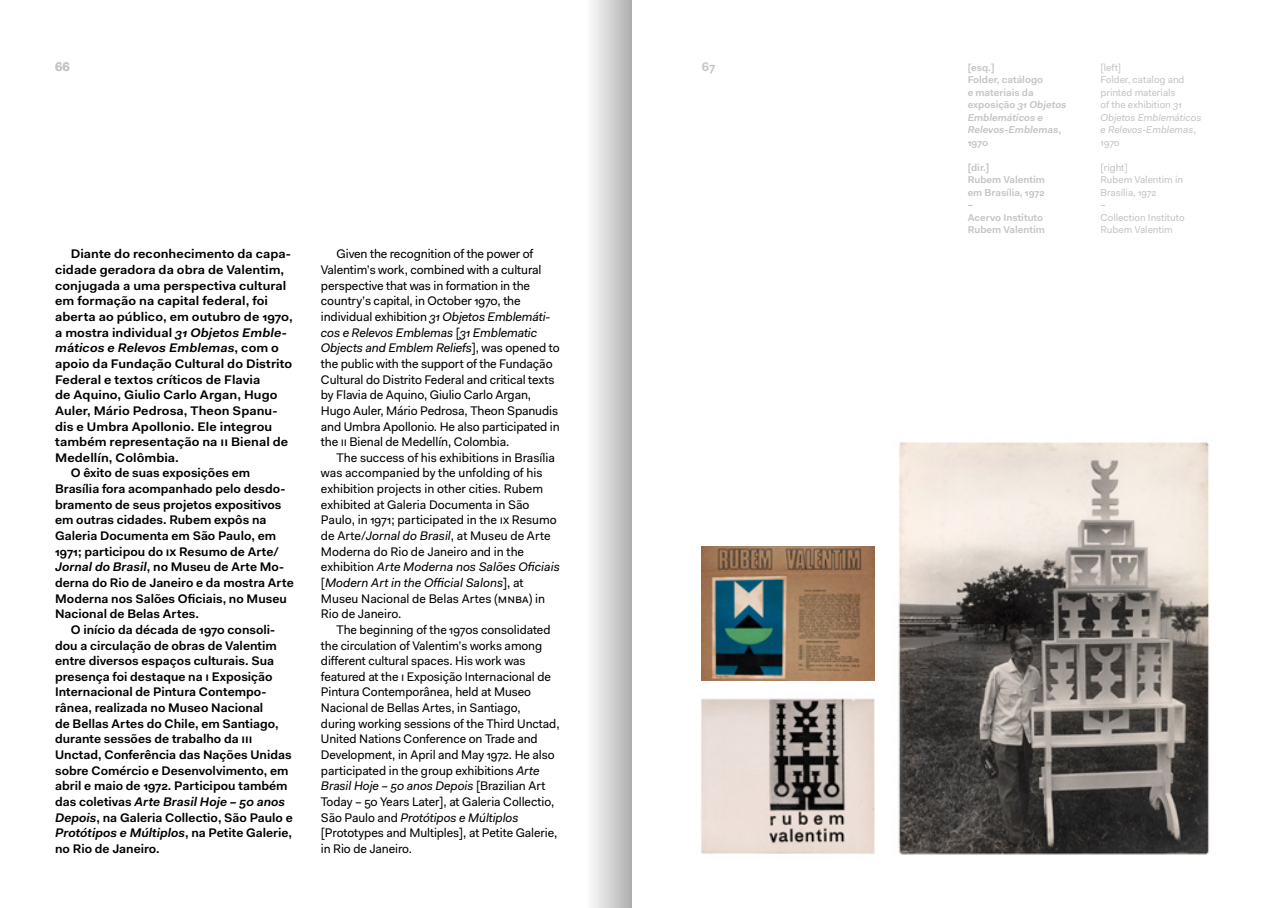
<style>
.page{position:relative;width:1262px;height:908px;background:#fff}
.page>*{position:absolute;margin:0;border:0;box-sizing:border-box;transform-origin:0 0}
.t1{font:12.5px/15.6px "Fakt";letter-spacing:-.005em;color:#000}
.t2{font:600 12.5px "Fakt";color:#000}
.t3{font:600 12.5px "Fakt";color:#000;scale:1.04 1}
.t4{font:italic 600 12.5px "Fakt";color:#000}
.t5{font:italic 600 12.5px "Fakt";color:#000;scale:1.04 1}
.t6{font:600 12.5px "Fakt";color:#c4c4c4}
.t7{font:10px/12.5px "Fakt";color:#c4c4c4}
.t8{font:600 10px/12.5px "Fakt";color:#c4c4c4}
.s1{font-style:italic}
.s2{font-style:normal}
</style>
<div class="page">
<img style="left:701px;top:698px;width:174px;height:156px">
<img style="left:702px;top:546px;width:172px;height:134px">
<img style="left:898px;top:442px;width:312px;height:413px">
<div style="left:560px;top:0;width:71px;height:907px;background:linear-gradient(to right,#fff,#bbb)"></div>
<p class="t6" style="left:55px;top:59px;width:16px">66</p>
<p class="t6" style="left:702px;top:59px;width:15px">67</p>
<p class="t3" style="left:71px;top:246px;width:213px">Diante do reconhecimento da capa-</p>
<p class="t3" style="left:55px;top:262px;width:222px">cidade geradora da obra de Valentim,</p>
<p class="t3" style="left:55px;top:278px;width:224px">conjugada a uma perspectiva cultural</p>
<p class="t3" style="left:55px;top:293px;width:206px">em formação na capital federal, foi</p>
<p class="t3" style="left:55px;top:309px;width:230px">aberta ao público, em outubro de 1970,</p>
<p class="t3" style="left:55px;top:324px;width:224px">a mostra individual <span class="s1">31 Objetos Emble-</span></p>
<p class="t5" style="left:55px;top:340px;width:217px">m<span class="s2">á</span>ticos e Relevos Emblemas<span class="s2">, com o</span></p>
<p class="t3" style="left:55px;top:356px;width:229px">apoio da Fundação Cultural do Distrito</p>
<p class="t3" style="left:55px;top:371px;width:199px">Federal e textos críticos de Flavia</p>
<p class="t3" style="left:55px;top:387px;width:215px">de Aquino, Giulio Carlo Argan, Hugo</p>
<p class="t3" style="left:55px;top:403px;width:215px">Auler, Mário Pedrosa, Theon Spanu-</p>
<p class="t3" style="left:55px;top:418px;width:210px">dis e Umbra Apollonio. Ele integrou</p>
<p class="t3" style="left:55px;top:434px;width:226px">também representação na ii Bienal de</p>
<p class="t3" style="left:55px;top:449px;width:121px">Medellín, Colômbia.</p>
<p class="t2" style="left:71px;top:465px;width:181px">O êxito de suas exposições em</p>
<p class="t2" style="left:55px;top:481px;width:232px">Brasília fora acompanhado pelo desdo-</p>
<p class="t2" style="left:55px;top:496px;width:228px">bramento de seus projetos expositivos</p>
<p class="t2" style="left:55px;top:512px;width:213px">em outras cidades. Rubem expôs na</p>
<p class="t2" style="left:55px;top:528px;width:222px">Galeria Documenta em São Paulo, em</p>
<p class="t2" style="left:55px;top:543px;width:225px">1971; participou do ix Resumo de Arte/</p>
<p class="t2" style="left:55px;top:559px;width:230px"><span class="s1">Jornal do Brasil</span>, no Museu de Arte Mo-</p>
<p class="t2" style="left:55px;top:574px;width:240px">derna do Rio de Janeiro e da mostra Arte</p>
<p class="t2" style="left:55px;top:590px;width:233px">Moderna nos Salões Oficiais, no Museu</p>
<p class="t2" style="left:55px;top:606px;width:145px">Nacional de Belas Artes.</p>
<p class="t2" style="left:71px;top:621px;width:206px">O início da década de 1970 consoli-</p>
<p class="t2" style="left:55px;top:637px;width:223px">dou a circulação de obras de Valentim</p>
<p class="t2" style="left:55px;top:653px;width:220px">entre diversos espaços culturais. Sua</p>
<p class="t2" style="left:55px;top:668px;width:219px">presença foi destaque na i Exposição</p>
<p class="t2" style="left:55px;top:684px;width:213px">Internacional de Pintura Contempo-</p>
<p class="t2" style="left:55px;top:699px;width:210px">rânea, realizada no Museo Nacional</p>
<p class="t2" style="left:55px;top:715px;width:225px">de Bellas Artes do Chile, em Santiago,</p>
<p class="t2" style="left:55px;top:731px;width:199px">durante sessões de trabalho da iii</p>
<p class="t2" style="left:55px;top:746px;width:238px">Unctad, Conferência das Nações Unidas</p>
<p class="t2" style="left:55px;top:762px;width:235px">sobre Comércio e Desenvolvimento, em</p>
<p class="t2" style="left:55px;top:778px;width:234px">abril e maio de 1972. Participou também</p>
<p class="t4" style="left:55px;top:793px;width:232px"><span class="s2">das coletivas</span> Arte Brasil Hoje – 50 anos</p>
<p class="t2" style="left:55px;top:809px;width:239px"><span class="s1">Depois</span>, na Galeria Collectio, São Paulo e</p>
<p class="t4" style="left:55px;top:824px;width:238px">Protótipos e Múltiplos<span class="s2">, na Petite Galerie,</span></p>
<p class="t2" style="left:55px;top:840px;width:106px">no Rio de Janeiro.</p>
<p class="t1" style="left:321px;top:246px;width:240px;text-indent:16px">Given the recognition of the power of Valentim’s work, combined with a cultural perspective that was in formation in the country’s capital, in October 1970, the individual exhibition <span class="s1">31 Objetos Emblemáti&shy;cos e Relevos Emblemas</span> [<span class="s1">31 Emblematic Objects and Emblem Reliefs</span>], was opened to the public with the support of the Fundação Cultural do Distrito Federal and critical texts by Flavia de Aquino, Giulio Carlo Argan, Hugo Auler, Mário Pedrosa, Theon Spanudis and Umbra Apollonio. He also participated in the ii Bienal de Medellín, Colombia.</p>
<p class="t1" style="left:321px;top:449px;width:240px;text-indent:16px">The success of his exhibitions in Brasília was accompanied by the unfolding of his exhibition projects in other cities. Rubem exhibited at Galeria Documenta in São Paulo, in 1971; participated in the ix Resumo de Arte/<span class="s1">Jornal do Brasil</span>, at Museu de Arte Moderna do Rio de Janeiro and in the exhibition <span class="s1">Arte Moderna nos Salões Oficiais </span>[<span class="s1">Modern Art in the Official Salons</span>], at Museu Nacional de Belas Artes (mnba) in Rio de Janeiro.</p>
<p class="t1" style="left:321px;top:621px;width:240px;text-indent:16px">The beginning of the 1970s consolidated the circulation of Valentim’s works among different cultural spaces. His work was featured at the i Exposição Internacional de Pintura Contemporânea, held at Museo Nacional de Bellas Artes, in Santiago,<br>during working sessions of the Third Unctad, United Nations Conference on Trade and Development, in April and May 1972. He also participated in the group exhibitions <span class="s1">Arte Brasil Hoje – 50 anos Depois</span> [Brazilian Art Today – 50 Years Later], at Galeria Collectio, São Paulo and <span class="s1">Protótipos e Múltiplos </span>[Prototypes and Multiples], at Petite Galerie, in Rio de Janeiro.</p>
<p class="t8" style="left:967px;top:61px;width:100px">[esq.]<br>Folder, catálogo<br>e materiais da exposição <span class="s1">31 Objetos<br>Emblemáticos e<br>Relevos-Emblemas</span>,<br>1970</p>
<p class="t8" style="left:967px;top:161px;width:79px">[dir.]<br>Rubem Valentim em Brasília, 1972 –<br>Acervo Instituto<br>Rubem Valentim</p>
<p class="t7" style="left:1100px;top:61px;width:102px">[left]<br>Folder, catalog and printed materials<br>of the exhibition <span class="s1">31<br>Objetos Emblemáticos e Relevos-Emblemas</span>,<br>1970</p>
<p class="t7" style="left:1100px;top:161px;width:86px">[right]<br>Rubem Valentim in<br>Brasília, 1972<br>–<br>Collection Instituto<br>Rubem Valentim</p>
</div>
